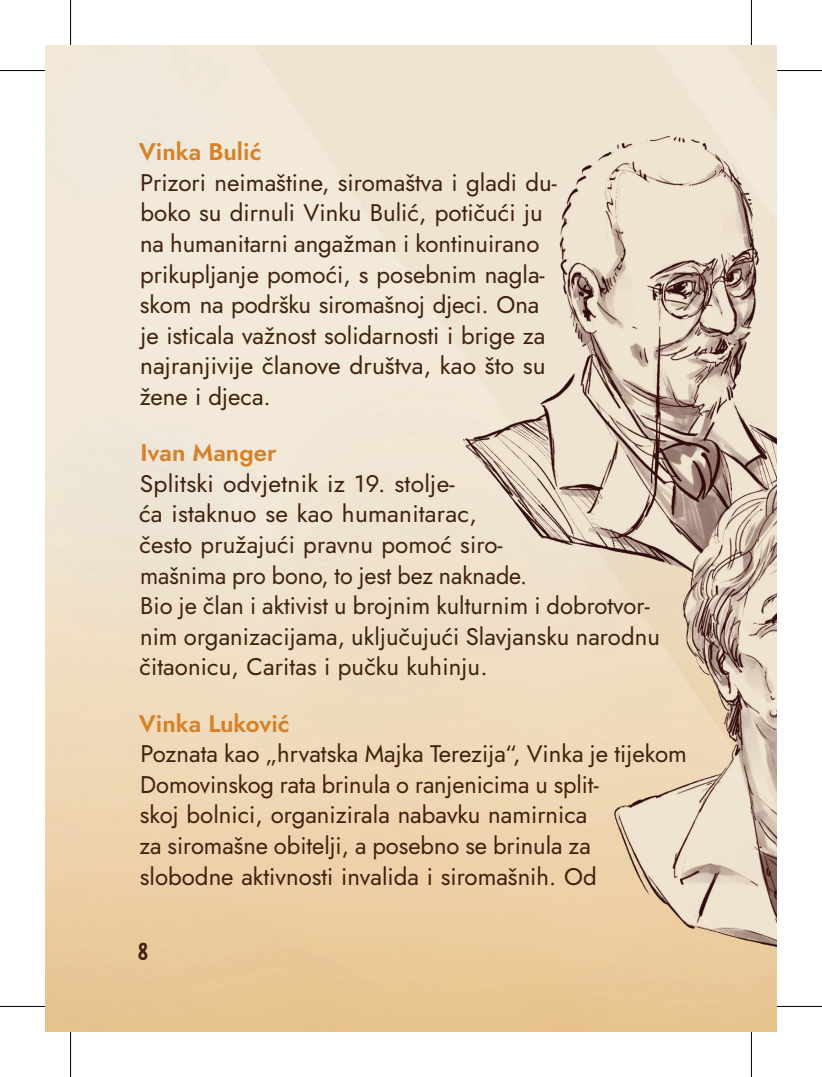
<style>
.page{position:relative;width:822px;height:1077px;background:#fff}
.page>*{position:absolute;margin:0;border:0;box-sizing:border-box;transform-origin:0 0}
.t1{font:24px/30.6px "Jost";color:#40210f}
.t2{font:600 24px "Jost";color:#d78127}
.t3{font:24px "Spicy Wasabi";color:#40210f}
</style>
<div class="page">
<img style="left:45px;top:45px;width:731px;height:986px">
<img style="left:464px;top:137px;width:312px;height:450px">
<img style="left:614px;top:476px;width:162px;height:481px">
<svg style="left:0;top:1006px;width:45px;height:1px"></svg>
<svg style="left:776px;top:1004px;width:45px;height:4px"></svg>
<svg style="left:751px;top:0;width:1px;height:45px"></svg>
<svg style="left:749px;top:1031px;width:4px;height:45px"></svg>
<hr style="left:0;top:70px;width:45px;height:1px;background:#000">
<hr style="left:776px;top:70px;width:45px;height:1px;background:#000">
<hr style="left:0;top:1005px;width:45px;height:1px;background:#000">
<hr style="left:776px;top:1005px;width:45px;height:1px;background:#000">
<hr style="left:70px;top:0;width:1px;height:45px;background:#000">
<hr style="left:70px;top:1031px;width:1px;height:45px;background:#000">
<hr style="left:750px;top:0;width:1px;height:45px;background:#000">
<hr style="left:750px;top:1031px;width:1px;height:45px;background:#000">
<p class="t2" style="left:139px;top:135px;width:124px">Vinka Bulić</p>
<p class="t1" style="left:140px;top:167px;width:418px">Prizori neimaštine, siromaštva i gladi du&shy;boko su dirnuli Vinku Bulić, potičući ju na humanitarni angažman i kontinuirano prikupljanje pomoći, s posebnim nagla&shy;skom na podršku siromašnoj djeci. Ona je isticala važnost solidarnosti i brige za najranjivije članove društva, kao što su žene i djeca.</p>
<p class="t2" style="left:140px;top:436px;width:137px">Ivan Manger</p>
<p class="t1" style="left:139px;top:468px;width:522px">Splitski odvjetnik iz 19. stolje-<br>ća istaknuo se kao humanitarac,<br>često pružajući pravnu pomoć siro-<br>mašnima pro bono, to jest bez naknade.<br>Bio je član i aktivist u brojnim kulturnim i dobrotvor&shy;nim organizacijama, uključujući Slavjansku narodnu čitaonicu, Caritas i pučku kuhinju.</p>
<p class="t2" style="left:139px;top:706px;width:152px">Vinka Luković</p>
<p class="t1" style="left:139px;top:738px;width:549px">Poznata kao „hrvatska Majka Terezija“, Vinka je tijekom Domovinskog rata brinula o ranjenicima u split-<br>skoj bolnici, organizirala nabavku namirnica<br>za siromašne obitelji, a posebno se brinula za slobodne aktivnosti invalida i siromašnih. Od</p>
<p class="t3" style="left:138px;top:941px;width:13px">8</p>
</div>
